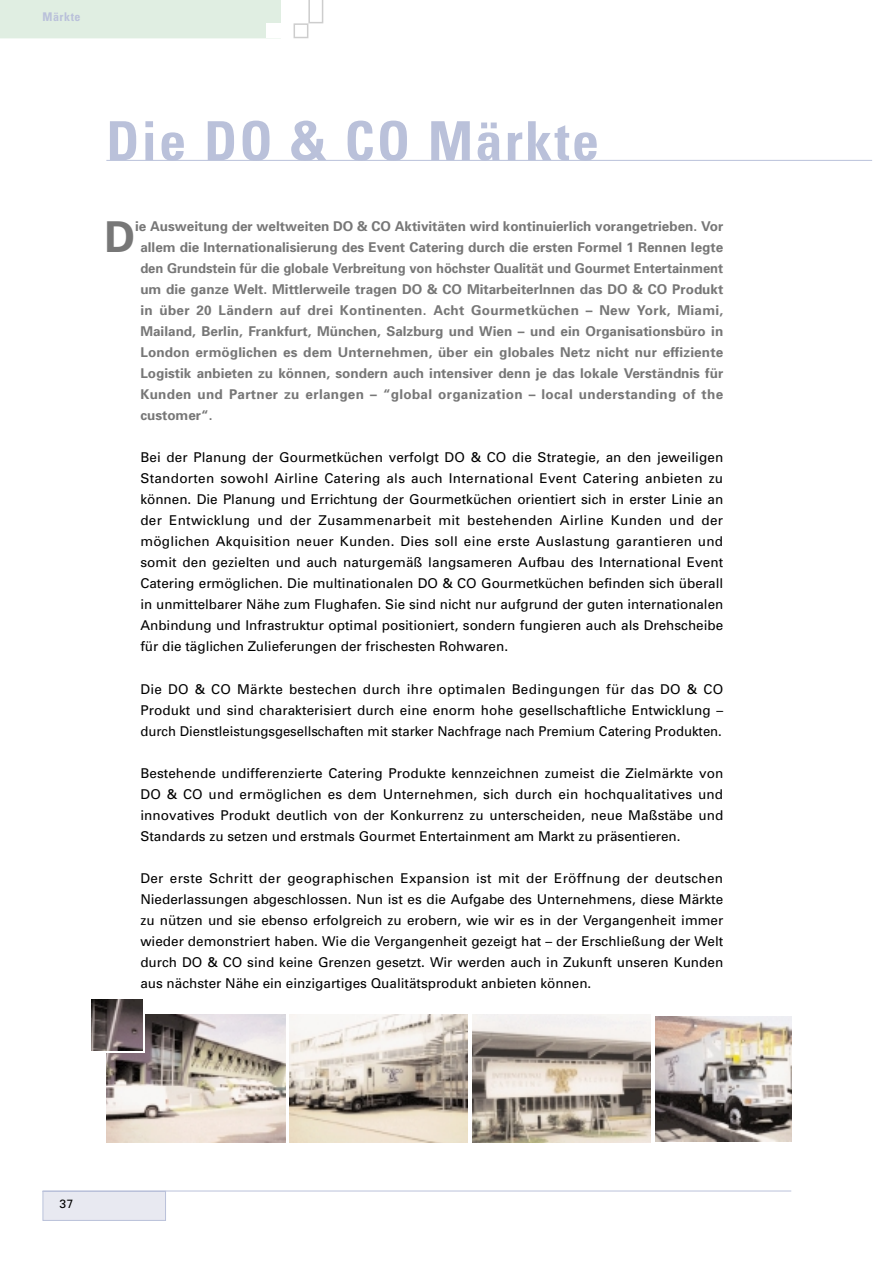
<style>
.page{position:relative;width:893px;height:1262px;background:#fff}
.page>*{position:absolute;margin:0;border:0;box-sizing:border-box;transform-origin:0 0}
.t1{font:700 condensed 54px "Univers";letter-spacing:.045em;color:#bac1da}
.t2{font:700 42.6px "Univers";color:#777}
.t3{font:13.5px/21px "Univers";color:#000;text-align:justify}
.t4{font:700 13.5px/21px "Univers";letter-spacing:.02em;color:#777;text-align:justify}
.t5{font:700 condensed 12px "Univers";letter-spacing:.045em;color:#bac1da}
.t6{font:12px "Univers";color:#000}
</style>
<div class="page">
<hr style="left:106px;top:160px;width:766px;height:1px;background:#bac1da">
<div style="left:0;top:0;width:281px;height:38px;background:#e0eee2"></div>
<svg style="left:293px;top:0;width:31px;height:39px"></svg>
<div style="left:266px;top:23px;width:15px;height:15px;background:#fff"></div>
<svg style="left:42px;top:1190px;width:750px;height:31px"></svg>
<img style="left:106px;top:1014px;width:179px;height:128px">
<img style="left:289px;top:1014px;width:179px;height:128px">
<img style="left:472px;top:1014px;width:179px;height:128px">
<img style="left:655px;top:1016px;width:136px;height:125px">
<svg style="left:106px;top:1014px;width:38px;height:38px"></svg>
<img style="left:91px;top:999px;width:51px;height:51px">
<p class="t5" style="left:43px;top:13px;width:39px">Märkte</p>
<h1 class="t1" style="left:106px;top:121px;width:494px">Die DO &amp; CO Märkte</h1>
<h2 class="t2" style="left:104px;top:221px;width:32px">D</h2>
<p class="t4" style="left:140px;top:217px;width:584px;text-indent:-5px">ie Ausweitung der weltweiten DO &amp; CO Aktivitäten wird kontinuierlich vorangetrieben. Vor allem die Internationalisierung des Event Catering durch die ersten Formel 1 Rennen legte den Grundstein für die globale Verbreitung von höchster Qualität und Gourmet Entertainment um die ganze Welt. Mittlerweile tragen DO &amp; CO MitarbeiterInnen das DO &amp; CO Produkt in über 20 Ländern auf drei Kontinenten. Acht Gourmetküchen – New York, Miami, Mailand, Berlin, Frankfurt, München, Salzburg und Wien – und ein Organisationsbüro in London ermöglichen es dem Unternehmen, über ein globales Netz nicht nur effiziente Logistik anbieten zu können, sondern auch intensiver denn je das lokale Verständnis für Kunden und Partner zu erlangen – “global organization – local understanding of the customer“.</p>
<p class="t3" style="left:140px;top:448px;width:584px">Bei der Planung der Gourmetküchen verfolgt DO &amp; CO die Strategie, an den jeweiligen Standorten sowohl Airline Catering als auch International Event Catering anbieten zu können. Die Planung und Errichtung der Gourmetküchen orientiert sich in erster Linie an der Entwicklung und der Zusammenarbeit mit bestehenden Airline Kunden und der möglichen Akquisition neuer Kunden. Dies soll eine erste Auslastung garantieren und somit den gezielten und auch naturgemäß langsameren Aufbau des International Event Catering ermöglichen. Die multinationalen DO &amp; CO Gourmetküchen befinden sich überall in unmittelbarer Nähe zum Flughafen. Sie sind nicht nur aufgrund der guten internationalen Anbindung und Infrastruktur optimal positioniert, sondern fungieren auch als Drehscheibe für die täglichen Zulieferungen der frischesten Rohwaren.</p>
<p class="t3" style="left:140px;top:679px;width:584px">Die DO &amp; CO Märkte bestechen durch ihre optimalen Bedingungen für das DO &amp; CO Produkt und sind charakterisiert durch eine enorm hohe gesellschaftliche Entwicklung – durch Dienstleistungsgesellschaften mit starker Nachfrage nach Premium Catering Produkten.</p>
<p class="t3" style="left:140px;top:764px;width:584px">Bestehende undifferenzierte Catering Produkte kennzeichnen zumeist die Zielmärkte von DO &amp; CO und ermöglichen es dem Unternehmen, sich durch ein hochqualitatives und innovatives Produkt deutlich von der Konkurrenz zu unterscheiden, neue Maßstäbe und Standards zu setzen und erstmals Gourmet Entertainment am Markt zu präsentieren.</p>
<p class="t3" style="left:140px;top:869px;width:584px">Der erste Schritt der geographischen Expansion ist mit der Eröffnung der deutschen Niederlassungen abgeschlossen. Nun ist es die Aufgabe des Unternehmens, diese Märkte zu nützen und sie ebenso erfolgreich zu erobern, wie wir es in der Vergangenheit immer wieder demonstriert haben. Wie die Vergangenheit gezeigt hat – der Erschließung der Welt durch DO &amp; CO sind keine Grenzen gesetzt. Wir werden auch in Zukunft unseren Kunden aus nächster Nähe ein einzigartiges Qualitätsprodukt anbieten können.</p>
<p class="t6" style="left:60px;top:1199px;width:16px">37</p>
</div>
